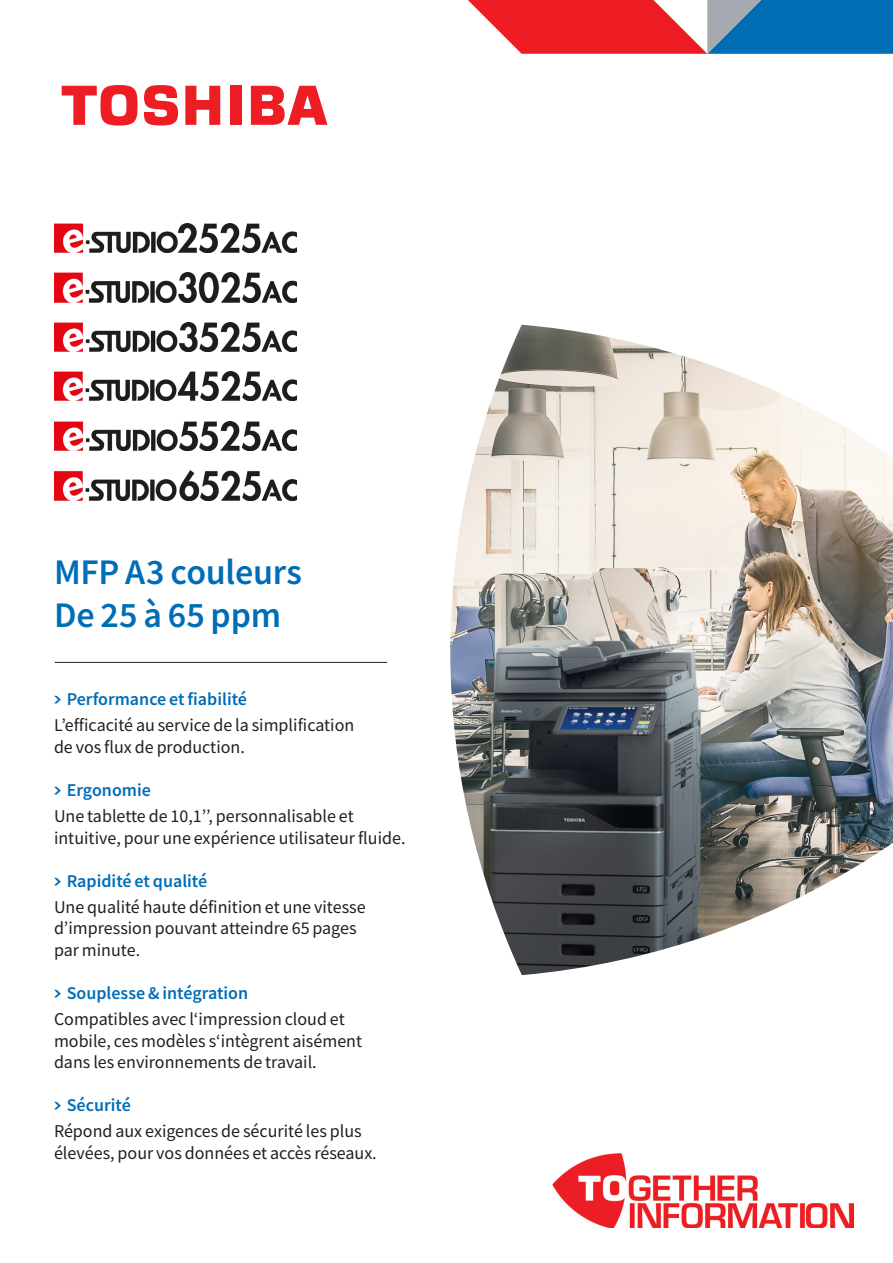
<style>
.page{position:relative;width:893px;height:1263px;background:#fff}
.page>*{position:absolute;margin:0;border:0;box-sizing:border-box;transform-origin:0 0}
.Headline_Cover_Page{font:500 36px "Toshiba Sans";letter-spacing:-.005em;color:#006db7}
.Bullet_points_Cover{font:18px/21.6px "Toshiba Sans";color:#231f20}
.t1{font:500 18px "Toshiba Sans";color:#006db7}
.s1{font-family:"Chevron";font-weight:400;font-size:19.5px}
</style>
<div class="page">
<img style="left:553px;top:1154px;width:300px;height:74px">
<svg style="left:62px;top:85px;width:76px;height:41px"></svg>
<div style="left:230px;top:86px;width:11px;height:39px;background:#ee1d23"></div>
<svg style="left:185px;top:86px;width:35px;height:39px"></svg>
<svg style="left:251px;top:86px;width:76px;height:39px"></svg>
<svg style="left:144px;top:85px;width:34px;height:41px"></svg>
<svg style="left:468px;top:0;width:425px;height:54px;background:#94617f"></svg>
<img style="left:450px;top:325px;width:443px;height:650px">
<hr style="left:55px;top:662px;width:332px;height:1px;background:#231f20">
<img style="left:55px;top:421px;width:241px;height:30px">
<img style="left:55px;top:471px;width:241px;height:29px">
<img style="left:55px;top:322px;width:241px;height:30px">
<img style="left:55px;top:372px;width:241px;height:29px">
<img style="left:55px;top:223px;width:241px;height:30px">
<img style="left:55px;top:273px;width:241px;height:29px">
<p class="Headline_Cover_Page" style="left:54px;top:548px;width:249px">MFP A3 couleurs</p>
<p class="Headline_Cover_Page" style="left:54px;top:592px;width:229px">De 25 à 65 ppm</p>
<p class="t1" style="left:54px;top:688px;width:195px"><span class="s1">•</span> Performance et fiabilité</p>
<p class="Bullet_points_Cover" style="left:54px;top:714px;width:302px">L’efficacité au service de la simplification de vos flux de production.</p>
<p class="t1" style="left:54px;top:778px;width:98px"><span class="s1">•</span> Ergonomie</p>
<p class="Bullet_points_Cover" style="left:54px;top:805px;width:353px">Une tablette de 10,1’’, personnalisable et intuitive, pour une expérience utilisateur fluide.</p>
<p class="t1" style="left:54px;top:869px;width:155px"><span class="s1">•</span> Rapidité et qualité</p>
<p class="Bullet_points_Cover" style="left:54px;top:896px;width:313px">Une qualité haute définition et une vitesse</p>
<p class="Bullet_points_Cover" style="left:54px;top:917px;width:304px">d’impression pouvant atteindre 65 pages</p>
<p class="Bullet_points_Cover" style="left:54px;top:939px;width:88px">par minute.</p>
<p class="t1" style="left:54px;top:981px;width:196px"><span class="s1">•</span> Souplesse &amp; intégration</p>
<p class="Bullet_points_Cover" style="left:54px;top:1008px;width:310px">Compatibles avec l‘impression cloud et mobile, ces modèles s‘intègrent aisément dans les environnements de travail.</p>
<p class="t1" style="left:54px;top:1093px;width:78px"><span class="s1">•</span> Sécurité</p>
<p class="Bullet_points_Cover" style="left:54px;top:1120px;width:324px">Répond aux exigences de sécurité les plus élevées, pour vos données et accès réseaux.</p>
</div>
